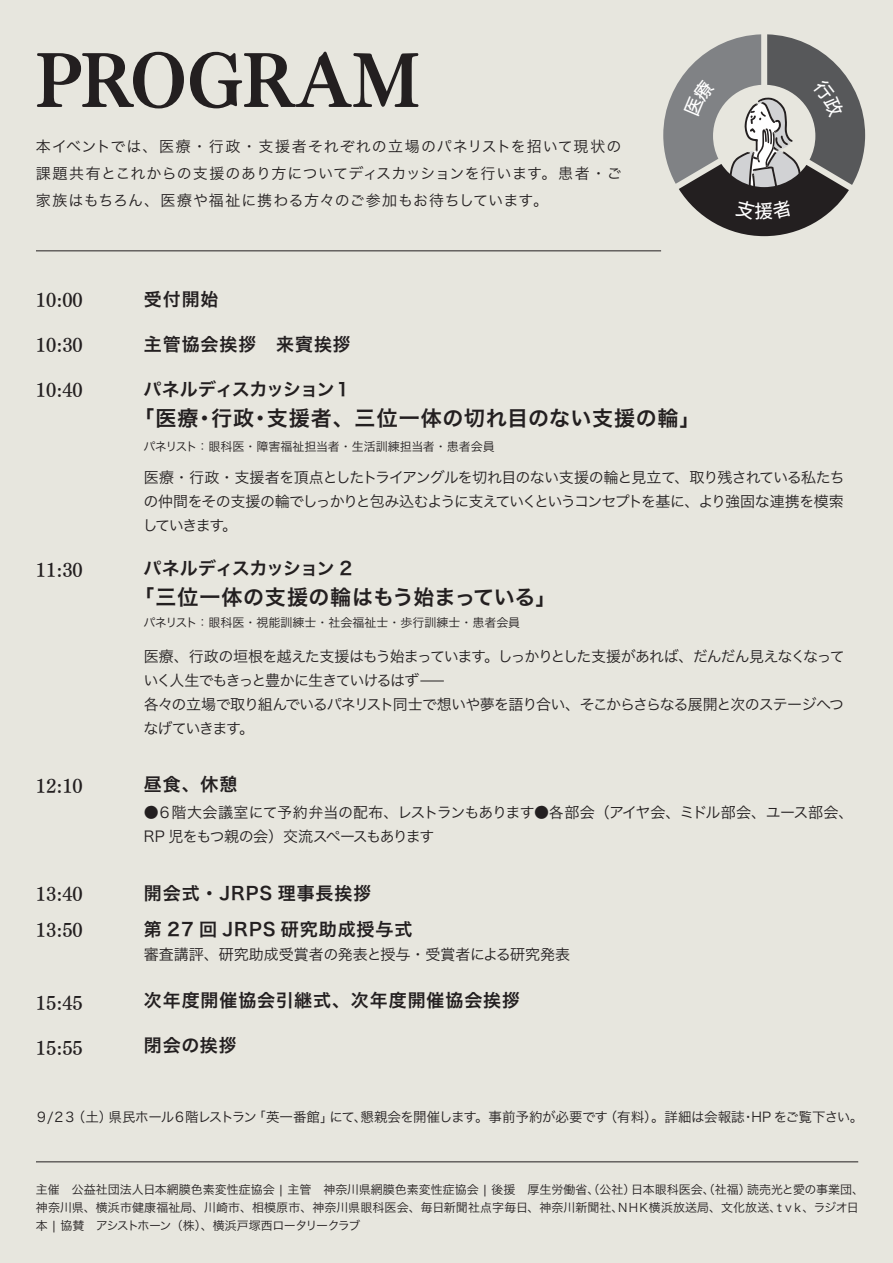
<style>
.page{position:relative;width:893px;height:1263px;background:#e7e6de}
.page>*{position:absolute;margin:0;border:0;box-sizing:border-box;transform-origin:0 0}
.t1{font:66px "UD Mincho Pro B";color:#231f20}
.t2{font:21px "Hiragino Sans W6";letter-spacing:.03em;color:#231f20}
.t3{font:18px/36px "Hiragino Sans W6";letter-spacing:.05em;color:#231f20}
.t4{font:18px/36px "UD Mincho Pro DB";color:#231f20}
.t5{font:18px "Hiragino Sans W6";letter-spacing:-.06em;color:#231f20}
.t6{font:18px "Hiragino Sans W6";letter-spacing:-.055em;color:#231f20}
.t7{font:15px/24px "Hiragino Sans W3";letter-spacing:-.05em;color:#231f20;text-align:justify}
.t8{font:15px/24px "Hiragino Sans W3";letter-spacing:-.075em;color:#231f20}
.t9{font:15px "Hiragino Sans W3";color:#231f20}
.t10{font:13.5px "Hiragino Sans W3";letter-spacing:-.03em;color:#231f20}
.t11{font:12px/18px "Hiragino Sans W3";color:#231f20}
</style>
<div class="page">
<hr style="left:36px;top:250px;width:625px;height:1px;background:#231f20">
<hr style="left:36px;top:1161px;width:822px;height:1px;background:#231f20">
<svg style="left:420px;top:681px;width:24px;height:1px"></svg>
<svg style="left:663px;top:34px;width:202px;height:202px"></svg>
<h1 class="t1" style="left:36px;top:26px;width:385px">PROGRAM</h1>
<p class="t7" style="left:36px;top:132px;width:587px;line-height:27px">本イベントでは、医療・行政・支援者それぞれの立場のパネリストを招いて現状の課題共有とこれからの支援のあり方についてディスカッションを行います。患者・ご家族はもちろん、医療や福祉に携わる方々のご参加もお待ちしています。</p>
<p class="t4" style="left:36px;top:282px;width:48px">10:00</p>
<p class="t4" style="left:36px;top:327px;width:48px">10:30</p>
<p class="t4" style="left:36px;top:372px;width:48px">10:40</p>
<p class="t4" style="left:36px;top:552px;width:48px">11:30</p>
<p class="t4" style="left:36px;top:768px;width:48px">12:10</p>
<p class="t4" style="left:36px;top:876px;width:48px">13:40<br>13:50</p>
<p class="t4" style="left:36px;top:984px;width:48px">15:45</p>
<p class="t4" style="left:36px;top:1029px;width:48px">15:55</p>
<p class="t3" style="left:144px;top:280px;width:76px">受付開始</p>
<p class="t3" style="left:144px;top:325px;width:209px">主管協会挨拶　来賓挨拶</p>
<p class="t5" style="left:144px;top:373px;width:210px">パネルディスカッション１</p>
<h2 class="t2" style="left:133px;top:399px;width:569px">「医療・行政・支援者、三位一体の切れ目のない支援の輪」</h2>
<p class="t11" style="left:144px;top:437px;width:353px">パネリスト：眼科医・障害福祉担当者・生活訓練担当者・患者会員</p>
<p class="t7" style="left:143px;top:464px;width:703px">医療・行政・支援者を頂点としたトライアングルを切れ目のない支援の輪と見立て、取り残されている私たちの仲間をその支援の輪でしっかりと包み込むように支えていくというコンセプトを基に、より強固な連携を模索していきます。</p>
<p class="t6" style="left:144px;top:552px;width:210px">パネルディスカッション 2</p>
<h2 class="t2" style="left:133px;top:578px;width:425px">「三位一体の支援の輪はもう始まっている」</h2>
<p class="t11" style="left:144px;top:612px;width:378px">パネリスト：眼科医・視能訓練士・社会福祉士・歩行訓練士・患者会員</p>
<p class="t8" style="left:143px;top:643px;width:703px">医療、行政の垣根を越えた支援はもう始まっています。しっかりとした支援があれば、だんだん見えなくなっていく人生でもきっと豊かに生きていけるはず<br>各々の立場で取り組んでいるパネリスト同士で想いや夢を語り合い、そこからさらなる展開と次のステージへつなげていきます。</p>
<p class="t3" style="left:144px;top:765px;width:95px">昼食、休憩</p>
<p class="t7" style="left:144px;top:799px;width:711px">●６階大会議室にて予約弁当の配布、レストランもあります●各部会（アイヤ会、ミドル部会、ユース部会、<br>RP 児をもつ親の会）交流スペースもあります</p>
<p class="t3" style="left:144px;top:874px;width:270px">開会式・JRPS 理事長挨拶<br>第 27 回 JRPS 研究助成授与式</p>
<p class="t9" style="left:144px;top:941px;width:428px">審査講評、研究助成受賞者の発表と授与・受賞者による研究発表</p>
<p class="t3" style="left:144px;top:982px;width:378px">次年度開催協会引継式、次年度開催協会挨拶</p>
<p class="t3" style="left:144px;top:1027px;width:94px">閉会の挨拶</p>
<p class="t10" style="left:35px;top:1105px;width:830px">９/２３（土）県民ホール６階レストラン「英一番館」にて、懇親会を開催します。事前予約が必要です（有料）。詳細は会報誌・HP をご覧下さい。</p>
<p class="t11" style="left:36px;top:1179px;width:830px">主催　公益社団法人日本網膜色素変性症協会 | 主管　神奈川県網膜色素変性症協会 | 後援　厚生労働省、（公社）日本眼科医会、（社福）読売光と愛の事業団、神奈川県、横浜市健康福祉局、川崎市、相模原市、神奈川県眼科医会、毎日新聞社点字毎日、神奈川新聞社、ＮＨＫ横浜放送局、文化放送、ｔｖｋ、ラジオ日本 | 協賛　アシストホーン（株）、横浜戸塚西ロータリークラブ</p>
</div>
